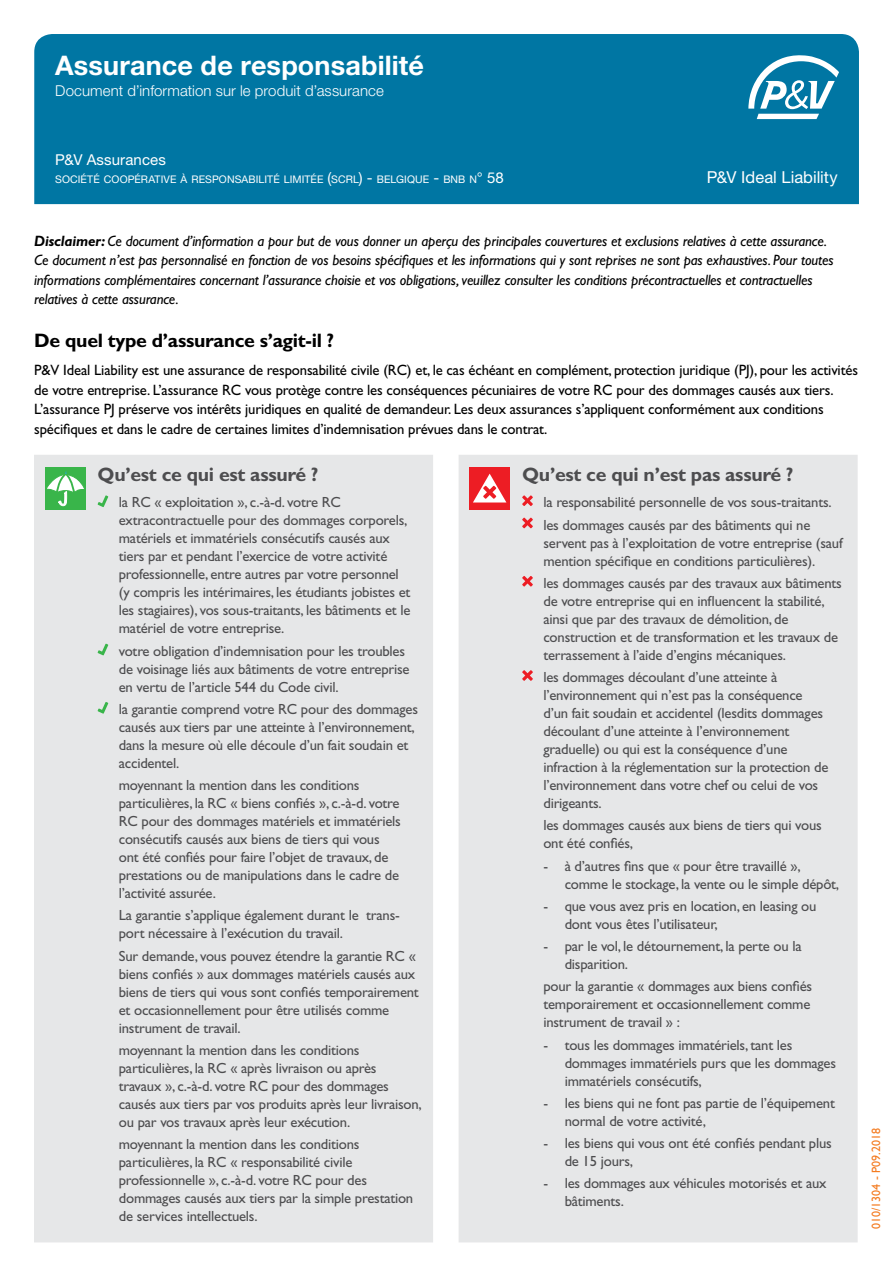
<style>
.page{position:relative;width:893px;height:1263px;background:#fff}
.page>*{position:absolute;margin:0;border:0;box-sizing:border-box;transform-origin:0 0}
.t1{font:700 27px "Helvetica Neue LT Std";letter-spacing:.005em;color:#fff}
.t2{font:700 19.5px "Gill Sans Std";letter-spacing:-.015em;color:#4d4d4f}
.t3{font:700 19.5px "Gill Sans Std";letter-spacing:-.015em;color:#000}
.t4{font:16.5px "Helvetica Neue LT Std";color:#fff}
.t5{font:15px/19.5px "Gill Sans Std";letter-spacing:-.01em;color:#000}
.t6{font:italic 15px/19.5px "Gill Sans Std";letter-spacing:-.01em;color:#000}
.t7{font:300 15px "Helvetica Neue LT Std";letter-spacing:.005em;color:#fff}
.t8{font:15px "Helvetica Neue LT Std";letter-spacing:.01em;color:#fff}
.t9{font:14.7px/18px "Gill Sans Std";letter-spacing:-.015em;color:#4d4d4f}
.t10{font:12px "Gill Sans";color:#f47b20}
.t11{font:10.5px "Helvetica Neue LT Std";letter-spacing:.005em;color:#fff}
.s1{font-size:15px}
.s2{font-weight:700}
</style>
<div class="page">
<div style="left:34px;top:34px;width:825px;height:170px;background:#0076a3"></div>
<svg style="left:748px;top:55px;width:91px;height:64px"></svg>
<div style="left:34px;top:455px;width:824px;height:787px;background:#e6e7e8"></div>
<div style="left:45px;top:467px;width:41px;height:43px;background:#39b54a"></div>
<svg style="left:47px;top:471px;width:37px;height:35px"></svg>
<svg style="left:98px;top:495px;width:10px;height:12px"></svg>
<svg style="left:98px;top:644px;width:10px;height:11px"></svg>
<svg style="left:98px;top:702px;width:10px;height:12px"></svg>
<div style="left:469px;top:467px;width:41px;height:43px;background:#ed1d24"></div>
<svg style="left:473px;top:474px;width:33px;height:28px"></svg>
<svg style="left:522px;top:495px;width:11px;height:11px"></svg>
<svg style="left:522px;top:518px;width:11px;height:10px"></svg>
<svg style="left:522px;top:576px;width:11px;height:10px"></svg>
<svg style="left:522px;top:670px;width:11px;height:11px"></svg>
<h1 class="t1" style="left:55px;top:48px;width:370px">Assurance de responsabilité</h1>
<p class="t7" style="left:55px;top:81px;width:330px">Document d’information sur le produit d’assurance</p>
<p class="t8" style="left:55px;top:151px;width:112px">P&amp;V Assurances</p>
<p class="t11" style="left:55px;top:173px;width:450px">SOCIÉTÉ COOPÉRATIVE À RESPONSABILITÉ LIMITÉE <span class="s1">(</span>SCRL<span class="s1">) -</span> BELGIQUE <span class="s1">-</span> BNB N<span class="s1">° 58</span></p>
<p class="t4" style="left:707px;top:167px;width:132px">P&amp;V Ideal Liability</p>
<p class="t6" style="left:34px;top:231px;width:801px"><span class="s2">Disclaimer:</span> Ce document d’information a pour but de vous donner un aperçu des principales couvertures et exclusions relatives à cette assurance.<br>Ce document n’est pas personnalisé en fonction de vos besoins spécifiques et les informations qui y sont reprises ne sont pas exhaustives. Pour toutes informations complémentaires concernant l’assurance choisie et vos obligations, veuillez consulter les conditions précontractuelles et contractuelles relatives à cette assurance.</p>
<h2 class="t3" style="left:34px;top:329px;width:301px">De quel type d’assurance s’agit-il ?</h2>
<p class="t5" style="left:34px;top:360px;width:825px">P&amp;V Ideal Liability est une assurance de responsabilité civile (RC) et, le cas échéant en complément, protection juridique (PJ), pour les activités de votre entreprise. L’assurance RC vous protège contre les conséquences pécuniaires de votre RC pour des dommages causés aux tiers.<br>L’assurance PJ préserve vos intérêts juridiques en qualité de demandeur. Les deux assurances s’appliquent conformément aux conditions spécifiques et dans le cadre de certaines limites d’indemnisation prévues dans le contrat.</p>
<h2 class="t2" style="left:98px;top:463px;width:222px">Qu’est ce qui est assuré ?</h2>
<p class="t9" style="left:119px;top:493px;width:293px">la RC « exploitation », c.-à-d. votre RC extracontractuelle pour des dommages corporels, matériels et immatériels consécutifs causés aux tiers par et pendant l’exercice de votre activité professionnelle, entre autres par votre personnel (y compris les intérimaires, les étudiants jobistes et les stagiaires), vos sous-traitants, les bâtiments et le matériel de votre entreprise.</p>
<p class="t9" style="left:119px;top:642px;width:292px">votre obligation d’indemnisation pour les troubles de voisinage liés aux bâtiments de votre entreprise en vertu de l’article 544 du Code civil.</p>
<p class="t9" style="left:119px;top:700px;width:301px">la garantie comprend votre RC pour des dommages causés aux tiers par une atteinte à l’environnement, dans la mesure où elle découle d’un fait soudain et accidentel.</p>
<p class="t9" style="left:119px;top:776px;width:283px">moyennant la mention dans les conditions particulières, la RC « biens confiés », c.-à-d. votre RC pour des dommages matériels et immatériels consécutifs causés aux biens de tiers qui vous ont été confiés pour faire l’objet de travaux, de prestations ou de manipulations dans le cadre de l’activité assurée.</p>
<p class="t9" style="left:119px;top:906px;width:283px">La garantie s’applique également durant le trans&shy;port nécessaire à l’exécution du travail.</p>
<p class="t9" style="left:119px;top:947px;width:301px">Sur demande, vous pouvez étendre la garantie RC « biens confiés » aux dommages matériels causés aux biens de tiers qui vous sont confiés temporairement et occasionnellement pour être utilisés comme instrument de travail.</p>
<p class="t9" style="left:119px;top:1041px;width:304px">moyennant la mention dans les conditions particulières, la RC « après livraison ou après travaux », c.-à-d. votre RC pour des dommages causés aux tiers par vos produits après leur livraison, ou par vos travaux après leur exécution.</p>
<p class="t9" style="left:119px;top:1135px;width:296px">moyennant la mention dans les conditions particulières, la RC « responsabilité civile professionnelle », c.-à-d. votre RC pour des dommages causés aux tiers par la simple prestation de services intellectuels.</p>
<h2 class="t2" style="left:522px;top:463px;width:273px">Qu’est ce qui n’est pas assuré ?</h2>
<p class="t9" style="left:543px;top:491px;width:290px;line-height:22.2px">la responsabilité personnelle de vos sous-traitants. les dommages causés par des bâtiments qui ne</p>
<p class="t9" style="left:543px;top:534px;width:301px">servent pas à l’exploitation de votre entreprise (sauf mention spécifique en conditions particulières).</p>
<p class="t9" style="left:543px;top:574px;width:300px">les dommages causés par des travaux aux bâtiments de votre entreprise qui en influencent la stabilité, ainsi que par des travaux de démolition, de construction et de transformation et les travaux de terrassement à l’aide d’engins mécaniques.</p>
<p class="t9" style="left:543px;top:668px;width:287px">les dommages découlant d’une atteinte à l’environnement qui n’est pas la conséquence d’un fait soudain et accidentel (lesdits dommages découlant d’une atteinte à l’environnement graduelle) ou qui est la conséquence d’une infraction à la réglementation sur la protection de l’environnement dans votre chef ou celui de vos dirigeants.</p>
<p class="t9" style="left:543px;top:816px;width:280px">les dommages causés aux biens de tiers qui vous ont été confiés,</p>
<p class="t9" style="left:565px;top:857px;width:276px;text-indent:-21px">- à d’autres fins que « pour être travaillé », comme le stockage, la vente ou le simple dépôt,</p>
<p class="t9" style="left:565px;top:897px;width:253px;text-indent:-21px">- que vous avez pris en location, en leasing ou dont vous êtes l’utilisateur,</p>
<p class="t9" style="left:565px;top:937px;width:239px;text-indent:-21px">- par le vol, le détournement, la perte ou la disparition.</p>
<p class="t9" style="left:543px;top:977px;width:270px;text-align:justify">pour la garantie « dommages aux biens confiés temporairement et occasionnellement comme instrument de travail » :</p>
<p class="t9" style="left:565px;top:1036px;width:273px;text-indent:-21px">- tous les dommages immatériels, tant les dommages immatériels purs que les dommages immatériels consécutifs,</p>
<p class="t9" style="left:565px;top:1094px;width:272px;text-indent:-21px">- les biens qui ne font pas partie de l’équipement normal de votre activité,</p>
<p class="t9" style="left:565px;top:1134px;width:269px;text-indent:-21px">- les biens qui vous ont été confiés pendant plus de 15 jours,</p>
<p class="t9" style="left:565px;top:1174px;width:263px;text-indent:-21px">- les dommages aux véhicules motorisés et aux bâtiments.</p>
<p class="t10" style="left:869px;top:1229px;width:102px;rotate:-90deg">010/1304 - P09.2018</p>
</div>
